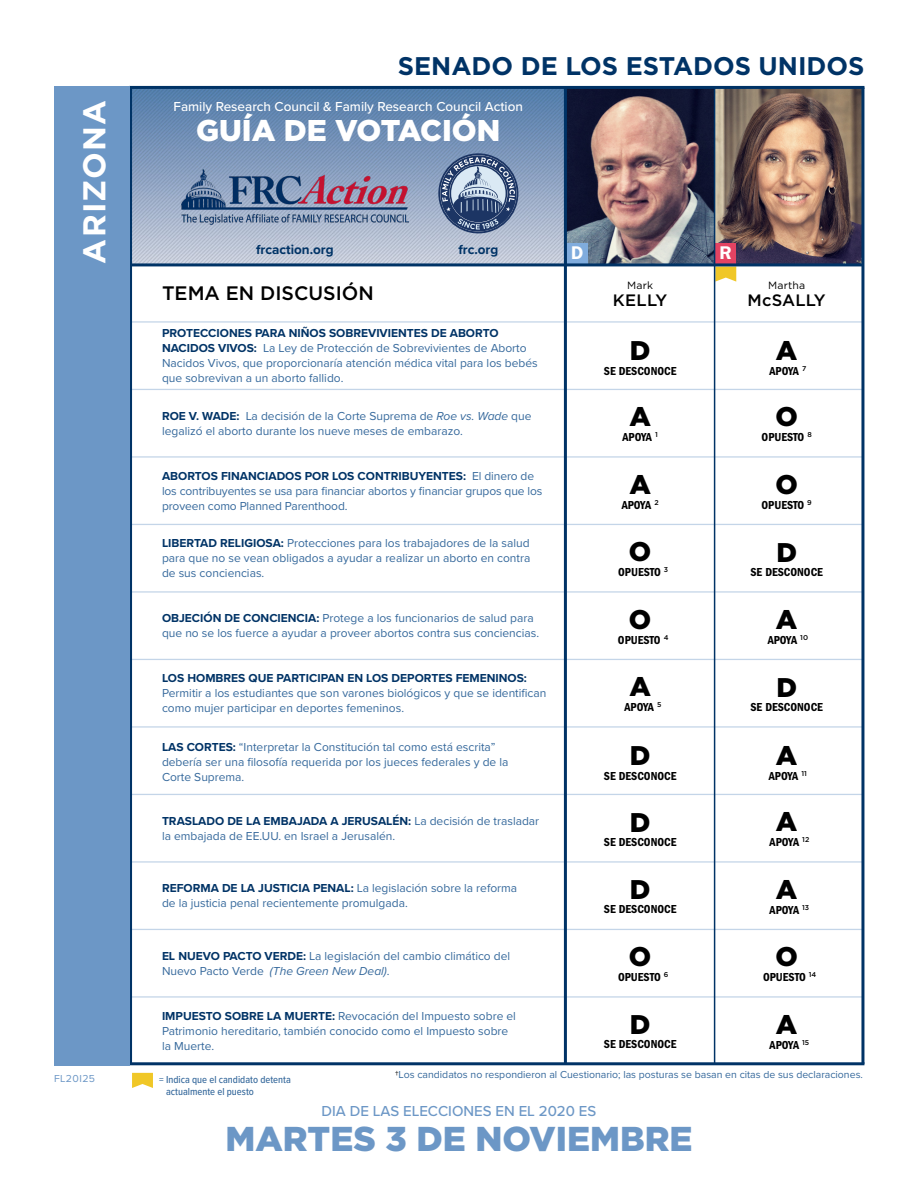
<style>
.page{position:relative;width:918px;height:1188px;background:#fff}
.page>*{position:absolute;margin:0;border:0;box-sizing:border-box;transform-origin:0 0}
.t1{font:900 34.5px "Gotham";color:#6c97c6}
.t2{font:700 31.5px "Gotham";letter-spacing:.04em;color:#fff}
.t3{font:900 30px "Gotham";color:#fff}
.t4{font:900 27px "Gotham";color:#000}
.t5{font:700 25.5px "Gotham";color:#036}
.t6{font:500 19.5px "Gotham";color:#000}
.t7{font:600 18.45px "ITC Franklin Gothic Std";color:#fff}
.t8{font:500 16.5px "Gotham";letter-spacing:.01em;color:#000}
.t9{font:500 15px "Proxima Nova";color:#6c97c6}
.t10{font:500 13.5px "Proxima Nova";color:#fff}
.t11{font:700 13.5px "Proxima Nova";color:#036}
.t12{font:12px/15px "Proxima Nova";color:#36699c}
.t13{font:12px "ITC Franklin Gothic Std Dm Cd";color:#000}
.t14{font:700 12px "Proxima Nova";color:#036}
.t15{font:10.5px "Proxima Nova";color:#36699c}
.t16{font:500 10.5px/12.6px "Proxima Nova Cond";color:#36699c}
.t17{font:10.5px "Gotham";letter-spacing:.02em;color:#000}
.t18{font:10.5px "Proxima Nova";letter-spacing:.04em;color:#6c97c6}
.s1{font-weight:700;color:#036}
.s2{font-style:italic}
.s3{color:#000}
</style>
<div class="page">
<img style="left:132px;top:89px;width:432px;height:174px">
<img style="left:181px;top:170px;width:228px;height:57px">
<svg style="left:440px;top:155px;width:76px;height:77px;background:#6d81a1"></svg>
<svg style="left:715px;top:266px;width:21px;height:16px"></svg>
<svg style="left:567px;top:89px;width:147px;height:174px;background:#716069"></svg>
<svg style="left:715px;top:89px;width:146px;height:174px;background:#83695f"></svg>
<div style="left:567px;top:243px;width:21px;height:20px;background:#80acdd"></div>
<div style="left:715px;top:243px;width:21px;height:20px;background:#e44362"></div>
<hr style="left:129px;top:321px;width:735px;height:2px;background:#c4d5e8">
<hr style="left:129px;top:389px;width:735px;height:1px;background:#c4d5e8">
<hr style="left:129px;top:456px;width:735px;height:2px;background:#c4d5e8">
<hr style="left:129px;top:524px;width:735px;height:1px;background:#c4d5e8">
<hr style="left:129px;top:591px;width:735px;height:2px;background:#c4d5e8">
<hr style="left:129px;top:659px;width:735px;height:1px;background:#c4d5e8">
<hr style="left:129px;top:726px;width:735px;height:2px;background:#c4d5e8">
<hr style="left:129px;top:794px;width:735px;height:1px;background:#c4d5e8">
<hr style="left:129px;top:861px;width:735px;height:2px;background:#c4d5e8">
<hr style="left:129px;top:929px;width:735px;height:1px;background:#c4d5e8">
<hr style="left:129px;top:996px;width:735px;height:2px;background:#c4d5e8">
<hr style="left:129px;top:1062px;width:735px;height:3px;background:#036">
<hr style="left:131px;top:263px;width:732px;height:3px;background:#036">
<hr style="left:564px;top:88px;width:3px;height:976px;background:#036">
<hr style="left:129px;top:86px;width:735px;height:3px;background:#036">
<hr style="left:861px;top:88px;width:3px;height:976px;background:#036">
<hr style="left:129px;top:87px;width:3px;height:977px;background:#036">
<hr style="left:714px;top:86px;width:1px;height:978px;background:#036">
<div style="left:54px;top:86px;width:75px;height:979px;background:#6c97c6"></div>
<svg style="left:132px;top:1073px;width:21px;height:15px"></svg>
<h2 class="t2" style="left:76px;top:264px;width:165px;rotate:-90deg">ARIZONA</h2>
<p class="t18" style="left:54px;top:1071px;width:43px">FL20I25</p>
<h3 class="t5" style="left:398px;top:51px;width:468px">SENADO DE LOS ESTADOS UNIDOS</h3>
<p class="t10" style="left:174px;top:96px;width:351px">Family Research Council &amp; Family Research Council Action</p>
<h3 class="t3" style="left:196px;top:113px;width:306px">GUÍA DE VOTACIÓN</h3>
<p class="t11" style="left:256px;top:240px;width:79px">frcaction.org</p>
<p class="t11" style="left:458px;top:240px;width:41px">frc.org</p>
<h3 class="t6" style="left:162px;top:282px;width:213px">TEMA EN DISCUSIÓN</h3>
<p class="t12" style="left:162px;top:325px;width:377px"><span class="s1">PROTECCIONES PARA NIÑOS SOBREVIVIENTES DE ABORTO NACIDOS VIVOS:</span> La Ley de Protección de Sobrevivientes de Aborto Nacidos Vivos, que proporcionaría atención médica vital para los bebés que sobrevivan a un aborto fallido.</p>
<p class="t12" style="left:162px;top:408px;width:371px"><span class="s1">ROE V. WADE:</span> La decisión de la Corte Suprema de <span class="s2">Roe vs. Wade</span> que legalizó el aborto durante los nueve meses de embarazo.</p>
<p class="t12" style="left:162px;top:468px;width:382px"><span class="s1">ABORTOS FINANCIADOS POR LOS CONTRIBUYENTES:</span> El dinero de los contribuyentes se usa para financiar abortos y financiar grupos que los proveen como Planned Parenthood.</p>
<p class="t12" style="left:162px;top:535px;width:370px;text-align:justify"><span class="s1">LIBERTAD RELIGIOSA:</span> Protecciones para los trabajadores de la salud para que no se vean obligados a ayudar a realizar un aborto en contra de sus conciencias.</p>
<p class="t12" style="left:162px;top:610px;width:379px"><span class="s1">OBJECIÓN DE CONCIENCIA:</span> Protege a los funcionarios de salud para que no se los fuerce a ayudar a proveer abortos contra sus conciencias.</p>
<p class="t14" style="left:162px;top:669px;width:367px">LOS HOMBRES QUE PARTICIPAN EN LOS DEPORTES FEMENINOS:</p>
<p class="t12" style="left:162px;top:685px;width:386px">Permitir a los estudiantes que son varones biológicos y que se identifican como mujer participar en deportes femeninos.</p>
<h3 class="t7" style="left:571px;top:242px;width:14px">D</h3>
<h3 class="t7" style="left:720px;top:242px;width:14px">R</h3>
<p class="t17" style="left:627px;top:280px;width:28px">Mark</p>
<h3 class="t8" style="left:613px;top:290px;width:56px">KELLY</h3>
<h3 class="t4" style="left:630px;top:335px;width:22px">D</h3>
<p class="t13" style="left:604px;top:364px;width:74px">SE DESCONOCE</p>
<h3 class="t4" style="left:629px;top:401px;width:23px">A</h3>
<p class="t13" style="left:622px;top:430px;width:37px">APOYA <sup>1</sup></p>
<h3 class="t4" style="left:629px;top:469px;width:23px">A</h3>
<p class="t13" style="left:622px;top:498px;width:38px">APOYA <sup>2</sup></p>
<h3 class="t4" style="left:629px;top:536px;width:24px">O</h3>
<p class="t13" style="left:618px;top:565px;width:52px">OPUESTO <sup>3</sup></p>
<h3 class="t4" style="left:629px;top:604px;width:24px">O</h3>
<p class="t13" style="left:618px;top:634px;width:52px">OPUESTO <sup>4</sup></p>
<h3 class="t4" style="left:629px;top:671px;width:23px">A</h3>
<p class="t13" style="left:624px;top:700px;width:38px">APOYA <sup>5</sup></p>
<p class="t12" style="left:162px;top:739px;width:348px"><span class="s1">LAS CORTES:</span> “Interpretar la Constitución tal como está escrita” debería ser una filosofía requerida por los jueces federales y de la<br>Corte Suprema.</p>
<h3 class="t4" style="left:630px;top:740px;width:22px">D</h3>
<p class="t13" style="left:604px;top:769px;width:74px">SE DESCONOCE</p>
<p class="t12" style="left:162px;top:813px;width:379px"><span class="s1">TRASLADO DE LA EMBAJADA A JERUSALÉN:</span> La decisión de trasladar la embajada de EE.UU. en Israel a Jerusalén.</p>
<p class="t12" style="left:162px;top:880px;width:357px"><span class="s1">REFORMA DE LA JUSTICIA PENAL:</span> La legislación sobre la reforma de la justicia penal recientemente promulgada.</p>
<p class="t12" style="left:162px;top:948px;width:350px"><span class="s1">EL NUEVO PACTO VERDE:</span> La legislación del cambio climático del<br>Nuevo Pacto Verde <span class="s2">(The Green New Deal)</span>.</p>
<p class="t12" style="left:162px;top:1008px;width:356px"><span class="s1">IMPUESTO SOBRE LA MUERTE:</span> Revocación del Impuesto sobre el<br>Patrimonio hereditario, también conocido como el Impuesto sobre la Muerte.</p>
<h3 class="t4" style="left:630px;top:806px;width:22px">D</h3>
<p class="t13" style="left:604px;top:835px;width:74px">SE DESCONOCE</p>
<h3 class="t4" style="left:630px;top:874px;width:22px">D</h3>
<p class="t13" style="left:604px;top:903px;width:74px">SE DESCONOCE</p>
<h3 class="t4" style="left:629px;top:941px;width:24px">O</h3>
<p class="t13" style="left:618px;top:970px;width:52px">OPUESTO <sup>6</sup></p>
<h3 class="t4" style="left:630px;top:1009px;width:22px">D</h3>
<p class="t13" style="left:604px;top:1038px;width:74px">SE DESCONOCE</p>
<p class="t17" style="left:768px;top:280px;width:39px">Martha</p>
<h3 class="t8" style="left:748px;top:290px;width:80px">McSALLY</h3>
<h3 class="t4" style="left:776px;top:335px;width:23px">A</h3>
<p class="t13" style="left:769px;top:364px;width:38px">APOYA <sup>7</sup></p>
<h3 class="t4" style="left:775px;top:401px;width:24px">O</h3>
<p class="t13" style="left:762px;top:430px;width:52px">OPUESTO <sup>8</sup></p>
<h3 class="t4" style="left:775px;top:469px;width:24px">O</h3>
<p class="t13" style="left:762px;top:498px;width:52px">OPUESTO <sup>9</sup></p>
<h3 class="t4" style="left:776px;top:536px;width:22px">D</h3>
<p class="t13" style="left:750px;top:565px;width:74px">SE DESCONOCE</p>
<h3 class="t4" style="left:776px;top:604px;width:23px">A</h3>
<p class="t13" style="left:768px;top:634px;width:42px">APOYA <sup>10</sup></p>
<h3 class="t4" style="left:776px;top:671px;width:22px">D</h3>
<p class="t13" style="left:750px;top:700px;width:74px">SE DESCONOCE</p>
<h3 class="t4" style="left:776px;top:740px;width:23px">A</h3>
<p class="t13" style="left:769px;top:769px;width:40px">APOYA <sup>11</sup></p>
<h3 class="t4" style="left:776px;top:806px;width:23px">A</h3>
<p class="t13" style="left:770px;top:835px;width:41px">APOYA <sup>12</sup></p>
<h3 class="t4" style="left:776px;top:874px;width:23px">A</h3>
<p class="t13" style="left:770px;top:903px;width:41px">APOYA <sup>13</sup></p>
<h3 class="t4" style="left:775px;top:941px;width:24px">O</h3>
<p class="t13" style="left:763px;top:970px;width:55px">OPUESTO <sup>14</sup></p>
<h3 class="t4" style="left:776px;top:1009px;width:23px">A</h3>
<p class="t13" style="left:770px;top:1038px;width:41px">APOYA <sup>15</sup></p>
<p class="t16" style="left:166px;top:1072px;width:126px;text-indent:-7px">= Indica que el candidato detenta actualmente el puesto</p>
<p class="t15" style="left:395px;top:1067px;width:469px"><span class="s3">†</span>Los candidatos no respondieron al Cuestionario; las posturas se basan en citas de sus declaraciones.</p>
<p class="t9" style="left:322px;top:1100px;width:276px">DIA DE LAS ELECCIONES EN EL 2020 ES</p>
<h1 class="t1" style="left:225px;top:1119px;width:469px">MARTES 3 DE NOVIEMBRE</h1>
</div>
